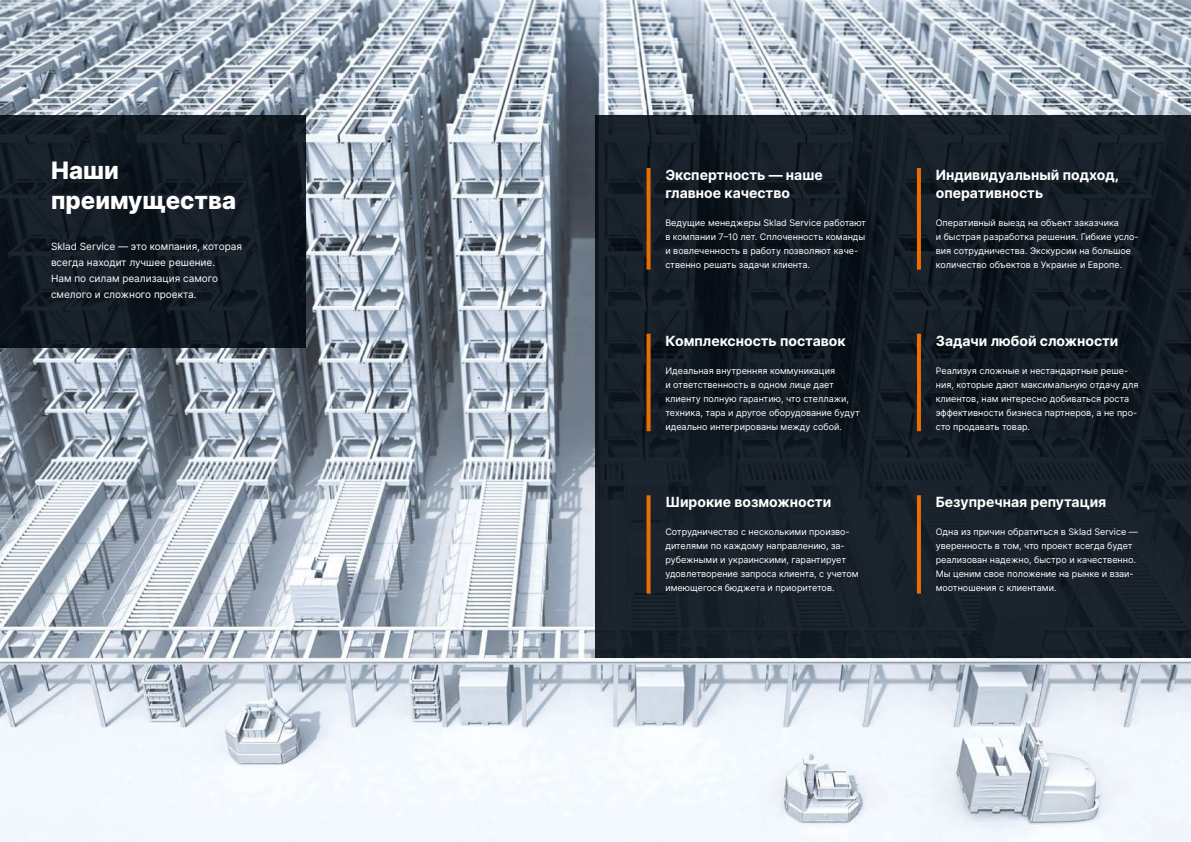
<style>
.page{position:relative;width:1191px;height:842px;background:#fff}
.page>*{position:absolute;margin:0;border:0;box-sizing:border-box;transform-origin:0 0}
.t1{font:800 24px/30px "Inter";color:#fff}
.t2{font:700 14px/18px "Inter";color:#fff}
.t3{font:10px/16px "Inter";color:#fff}
.t4{font:9px/14px "Inter";color:#fff}
</style>
<div class="page">
<img style="left:0;top:0;width:1191px;height:842px">
<img style="left:0;top:116px;width:305px;height:232px">
<img style="left:595px;top:116px;width:596px;height:542px">
<svg style="left:646px;top:168px;width:4px;height:102px"></svg>
<svg style="left:917px;top:168px;width:4px;height:102px"></svg>
<svg style="left:917px;top:495px;width:4px;height:99px"></svg>
<svg style="left:646px;top:495px;width:4px;height:99px"></svg>
<svg style="left:646px;top:334px;width:4px;height:97px"></svg>
<svg style="left:917px;top:334px;width:4px;height:97px"></svg>
<h1 class="t1" style="left:51px;top:155px;width:186px">Наши преимущества</h1>
<p class="t3" style="left:51px;top:238px;width:192px">Sklad Service — это компания, которая всегда находит лучшее решение.<br>Нам по силам реализация самого смелого и сложного проекта.</p>
<h2 class="t2" style="left:665px;top:166px;width:159px">Экспертность — наше главное качество</h2>
<p class="t4" style="left:665px;top:216px;width:202px">Ведущие менеджеры Sklad Service работают в компании 7–10 лет. Сплоченность команды и вовлеченность в работу позволяют каче&shy;ственно решать задачи клиента.</p>
<h2 class="t2" style="left:665px;top:331px;width:182px">Комплексность поставок</h2>
<p class="t4" style="left:665px;top:363px;width:196px">Идеальная внутренняя коммуникация<br>и ответственность в одном лице дает клиенту полную гарантию, что стеллажи, техника, тара и другое оборудование будут идеально интегрированы между собой.</p>
<h2 class="t2" style="left:665px;top:493px;width:167px">Широкие возможности</h2>
<p class="t4" style="left:665px;top:525px;width:195px">Сотрудничество с несколькими произво&shy;дителями по каждому направлению, за&shy;рубежными и украинскими, гарантирует удовлетворение запроса клиента, с учетом имеющегося бюджета и приоритетов.</p>
<h2 class="t2" style="left:935px;top:166px;width:185px">Индивидуальный подход, оперативность</h2>
<p class="t4" style="left:935px;top:216px;width:204px">Оперативный выезд на объект заказчика<br>и быстрая разработка решения. Гибкие усло&shy;вия сотрудничества. Экскурсии на большое количество объектов в Украине и Европе.</p>
<h2 class="t2" style="left:935px;top:331px;width:184px">Задачи любой сложности</h2>
<p class="t4" style="left:935px;top:363px;width:204px">Реализуя сложные и нестандартные реше&shy;ния, которые дают максимальную отдачу для клиентов, нам интересно добиваться роста эффективности бизнеса партнеров, а не про&shy;сто продавать товар.</p>
<h2 class="t2" style="left:935px;top:493px;width:172px">Безупречная репутация</h2>
<p class="t4" style="left:935px;top:525px;width:204px">Одна из причин обратиться в Sklad Service — уверенность в том, что проект всегда будет реализован надежно, быстро и качественно.<br>Мы ценим свое положение на рынке и взаи&shy;моотношения с клиентами.</p>
</div>
